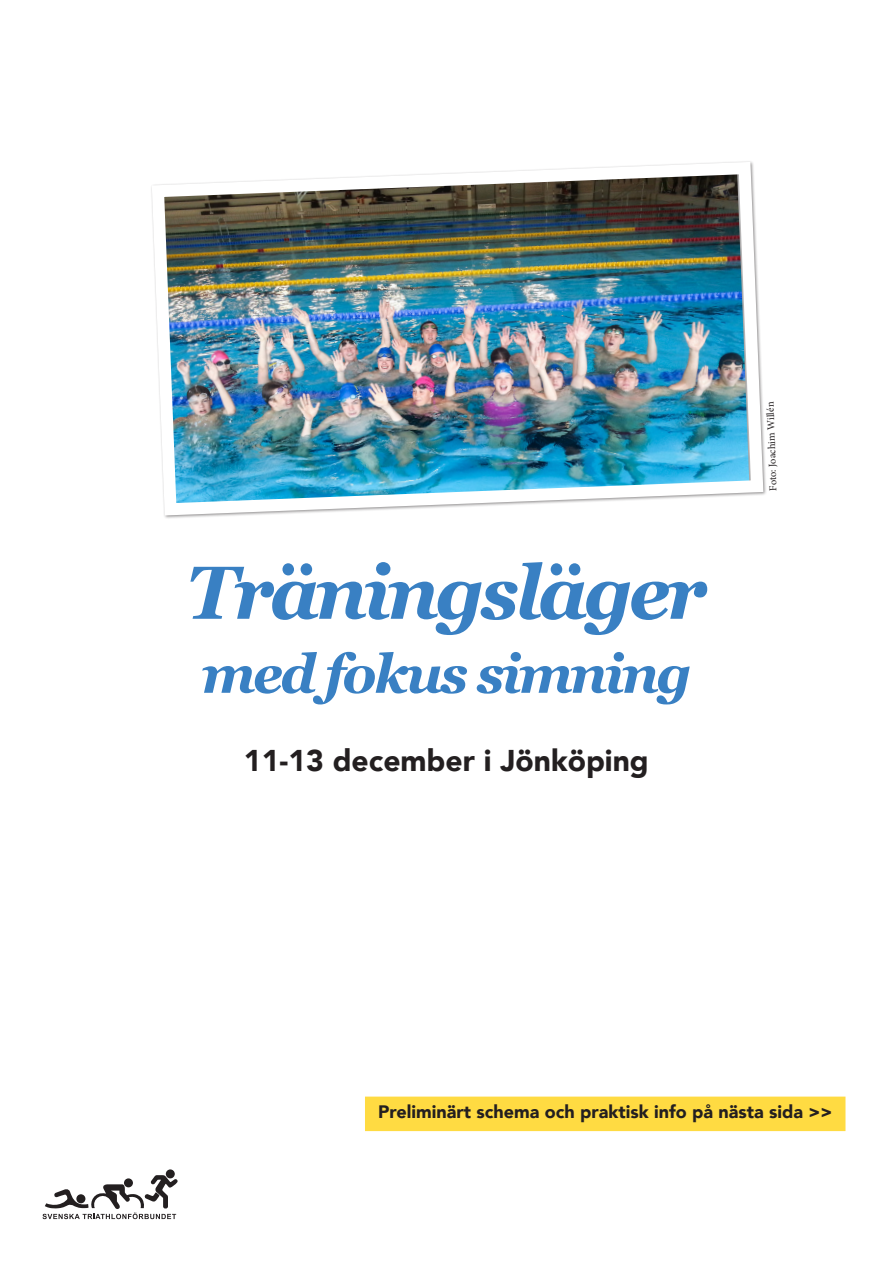
<style>
.page{position:relative;width:893px;height:1263px;background:#fff}
.page>*{position:absolute;margin:0;border:0;box-sizing:border-box;transform-origin:0 0}
.t1{font:italic 700 75px "Georgia";letter-spacing:-.05em;color:#3980c3}
.t2{font:italic 700 54px "Georgia";letter-spacing:-.05em;color:#3980c3}
.t3{font:900 30px "Avenir";color:#231f20}
.t4{font:900 18px "Avenir";color:#231f20}
.t5{font:10.5px "Minion Pro";color:#231f20}
</style>
<div class="page">
<div style="left:365px;top:1096px;width:480px;height:35px;background:#ffdb42"></div>
<div style="left:166px;top:1169px;width:9px;height:9px;background:#231f20;border-radius:50%"></div>
<svg style="left:43px;top:1175px;width:135px;height:44px"></svg>
<img style="left:151px;top:161px;width:615px;height:358px">
<p class="t1" style="left:186px;top:537px;width:522px">Träningsläger</p>
<p class="t2" style="left:202px;top:634px;width:491px">med fokus simning</p>
<p class="t3" style="left:244px;top:735px;width:406px">11-13 december i Jönköping</p>
<p class="t5" style="left:766px;top:491px;width:91px;rotate:-92deg">Foto: Joachim Willén</p>
<p class="t4" style="left:378px;top:1096px;width:456px">Preliminärt schema och praktisk info på nästa sida &gt;&gt;</p>
</div>
